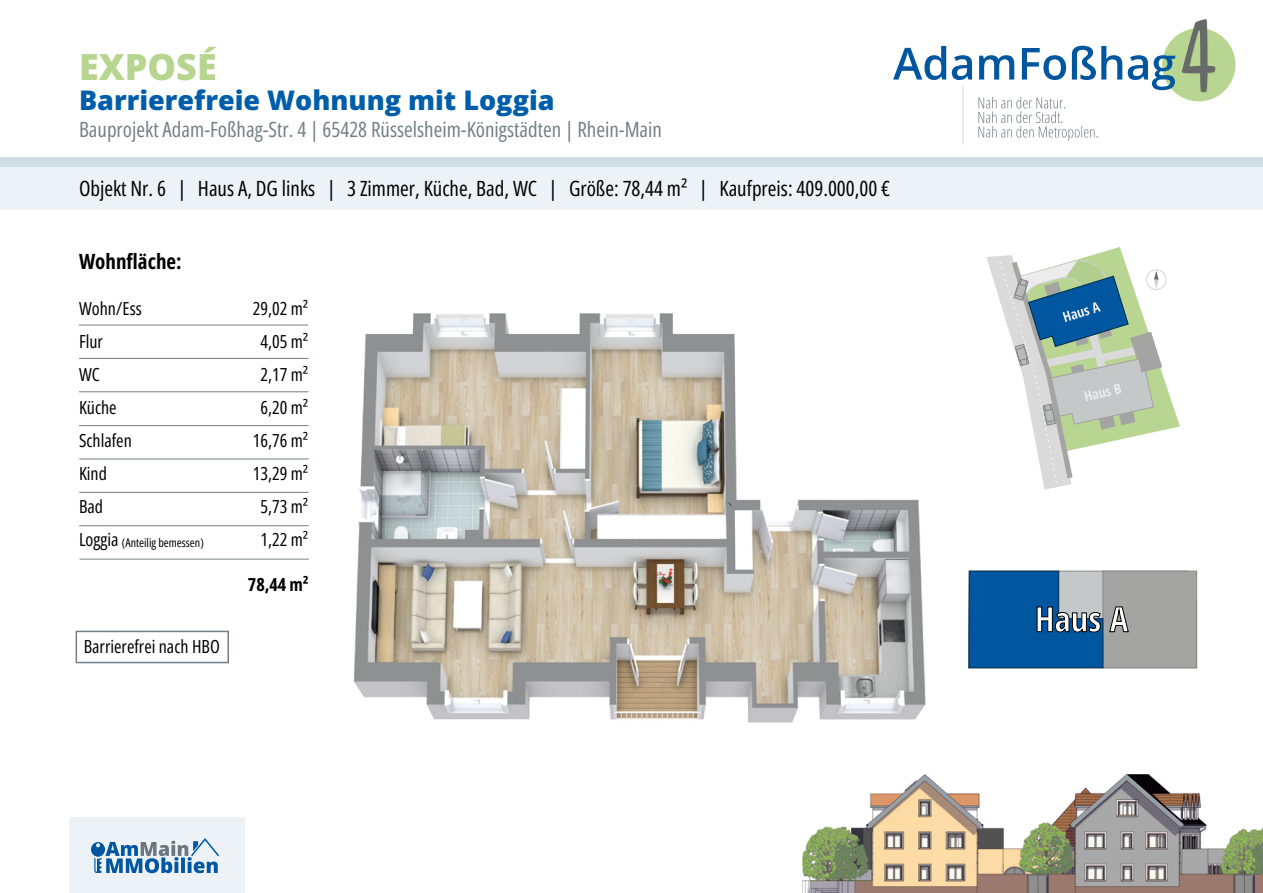
<style>
.page{position:relative;width:1263px;height:893px;background:#fff}
.page>*{position:absolute;margin:0;border:0;box-sizing:border-box;transform-origin:0 0}
.t1{font:36px "Open Sans";color:#b8d590}
.t2{font:27px "Open Sans";color:#005da9}
.t3{font:21px "Open Sans";color:#000}
.t4{font:21px "Open Sans";color:#738087}
.t5{font:18px/33px "Open Sans";color:#000}
.t6{font:12px "Open Sans";color:#000}
.s1{font-size:18px}
</style>
<div class="page">
<div style="left:1162px;top:28px;width:73px;height:73px;background:#b8d691;border-radius:50%"></div>
<svg style="left:978px;top:97px;width:120px;height:44px"></svg>
<svg style="left:893px;top:46px;width:282px;height:44px"></svg>
<svg style="left:1182px;top:19px;width:34px;height:74px"></svg>
<hr style="left:962px;top:86px;width:1px;height:59px;background:#d5d5d5">
<div style="left:0;top:157px;width:1263px;height:53px;background:#ecf2f5"></div>
<div style="left:0;top:157px;width:1263px;height:10px;background:#d0dee8"></div>
<img style="left:802px;top:775px;width:461px;height:118px">
<div style="left:69px;top:817px;width:176px;height:76px;background:#ecf2f5"></div>
<svg style="left:91px;top:838px;width:128px;height:35px"></svg>
<svg style="left:986px;top:247px;width:194px;height:243px"></svg>
<svg style="left:968px;top:570px;width:229px;height:99px"></svg>
<img style="left:353px;top:313px;width:573px;height:410px">
<hr style="left:79px;top:325px;width:229px;height:1px;background:#738087">
<hr style="left:79px;top:358px;width:230px;height:1px;background:#738087">
<hr style="left:79px;top:391px;width:230px;height:1px;background:#738087">
<hr style="left:79px;top:425px;width:230px;height:1px;background:#738087">
<hr style="left:79px;top:459px;width:230px;height:1px;background:#738087">
<hr style="left:79px;top:492px;width:230px;height:1px;background:#738087">
<hr style="left:79px;top:525px;width:230px;height:1px;background:#738087">
<hr style="left:79px;top:559px;width:230px;height:1px;background:#738087">
<div style="left:76px;top:631px;width:153px;height:32px;background:#fff;border:2px solid #738087"></div>
<h1 class="t1" style="left:79px;top:43px;width:139px">EXPOSÉ</h1>
<h2 class="t2" style="left:79px;top:81px;width:477px">Barrierefreie Wohnung mit Loggia</h2>
<p class="t4" style="left:79px;top:115px;width:584px">Bauprojekt Adam-Foßhag-Str. 4 | 65428 Rüsselsheim-Königstädten | Rhein-Main</p>
<p class="t3" style="left:79px;top:174px;width:812px">Objekt Nr. 6 | Haus A, DG links | 3 Zimmer, Küche, Bad, WC | Größe: 78,44 m² | Kaufpreis: 409.000,00 €</p>
<p class="t3" style="left:79px;top:247px;width:104px">Wohnfläche:</p>
<p class="t5" style="left:79px;top:292px;width:64px">Wohn/Ess<br>Flur<br>WC<br>Küche<br>Schlafen<br>Kind<br>Bad</p>
<p class="t6" style="left:79px;top:534px;width:126px"><span class="s1">Loggia</span> (Anteilig bemessen)</p>
<p class="t5" style="left:84px;top:630px;width:138px">Barrierefrei nach HBO</p>
<p class="t5" style="left:253px;top:292px;width:57px;text-align:center">29,02 m²<br>4,05 m²<br>2,17 m²<br>6,20 m²<br>16,76 m²<br>13,29 m²<br>5,73 m²<br>1,22 m²</p>
<p class="t5" style="left:248px;top:567px;width:63px">78,44 m²</p>
</div>
